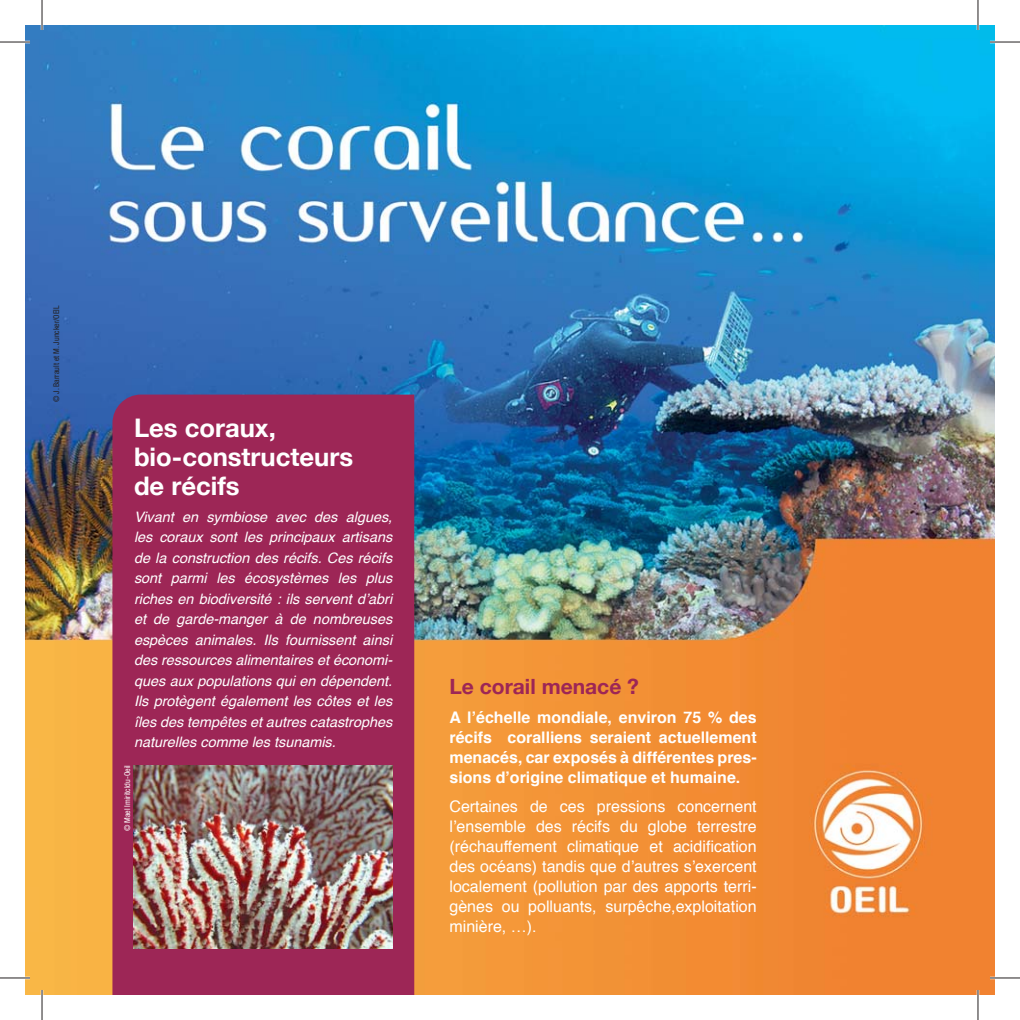
<style>
.page{position:relative;width:1020px;height:1020px;background:#fff}
.page>*{position:absolute;margin:0;border:0;box-sizing:border-box;transform-origin:0 0}
.t1{font:700 25.6px/29.4px "Helvetica Neue";color:#fff}
.t2{font:700 21px "Helvetica Neue";color:#9d2656}
.t3{font:16px/20px "Helvetica";color:#fff;text-align:justify}
.t4{font:700 16px/20px "Helvetica";color:#fff;text-align:justify}
.t5{font:italic 14.4px/20.4px "Helvetica";color:#fff;text-align:justify}
.t6{font:condensed 8px "Helvetica Neue";color:#231f20}
.t7{font:condensed 8px "Helvetica Neue";color:#fff}
</style>
<div class="page">
<img style="left:25px;top:25px;width:969px;height:969px">
<div style="left:112px;top:394px;width:302px;height:600px;background:#9d2656"></div>
<img style="left:134px;top:765px;width:258px;height:183px">
<hr style="left:0;top:41px;width:30px;height:2px;background:#fff">
<hr style="left:989px;top:41px;width:30px;height:2px;background:#fff">
<hr style="left:0;top:976px;width:30px;height:3px;background:#fff">
<hr style="left:989px;top:976px;width:30px;height:3px;background:#fff">
<hr style="left:41px;top:0;width:2px;height:30px;background:#fff">
<hr style="left:41px;top:989px;width:2px;height:30px;background:#fff">
<hr style="left:976px;top:0;width:3px;height:30px;background:#fff">
<hr style="left:976px;top:989px;width:3px;height:30px;background:#fff">
<hr style="left:0;top:42px;width:30px;height:1px;background:#231f20">
<hr style="left:989px;top:42px;width:30px;height:1px;background:#231f20">
<hr style="left:0;top:977px;width:30px;height:1px;background:#231f20">
<hr style="left:989px;top:977px;width:30px;height:1px;background:#231f20">
<hr style="left:42px;top:0;width:1px;height:30px;background:#231f20">
<hr style="left:42px;top:989px;width:1px;height:30px;background:#231f20">
<hr style="left:977px;top:0;width:1px;height:30px;background:#231f20">
<hr style="left:977px;top:989px;width:1px;height:30px;background:#231f20">
<p class="t6" style="left:52px;top:402px;width:98px;rotate:-90deg">© J. Barrault et M. Juncker/OEIL</p>
<h1 class="t1" style="left:134px;top:412px;width:221px">Les coraux, bio-constructeurs de récifs</h1>
<p class="t5" style="left:134px;top:507px;width:260px">Vivant en symbiose avec des algues, les coraux sont les principaux artisans de la construction des récifs. Ces récifs sont parmi les écosystèmes les plus riches en biodiversité : ils servent d’abri et de garde-manger à de nombreuses espèces animales. Ils fournissent ainsi des ressources alimentaires et économi&shy;ques aux populations qui en dépendent.<br>Ils protègent également les côtes et les îles des tempêtes et autres catastrophes naturelles comme les tsunamis.</p>
<p class="t7" style="left:123px;top:831px;width:68px;rotate:-90deg">© Mael Imiritcldu-Oeil</p>
<h2 class="t2" style="left:449px;top:673px;width:191px">Le corail menacé ?</h2>
<p class="t4" style="left:449px;top:708px;width:309px">A l’échelle mondiale, environ 75 % des récifs coralliens seraient actuellement menacés, car exposés à différentes pres&shy;sions d’origine climatique et humaine.</p>
<p class="t3" style="left:449px;top:797px;width:309px">Certaines de ces pressions concernent l’ensemble des récifs du globe terrestre (réchauffement climatique et acidification des océans) tandis que d’autres s’exercent localement (pollution par des apports terri&shy;gènes ou polluants, surpêche,exploitation minière, …).</p>
</div>
